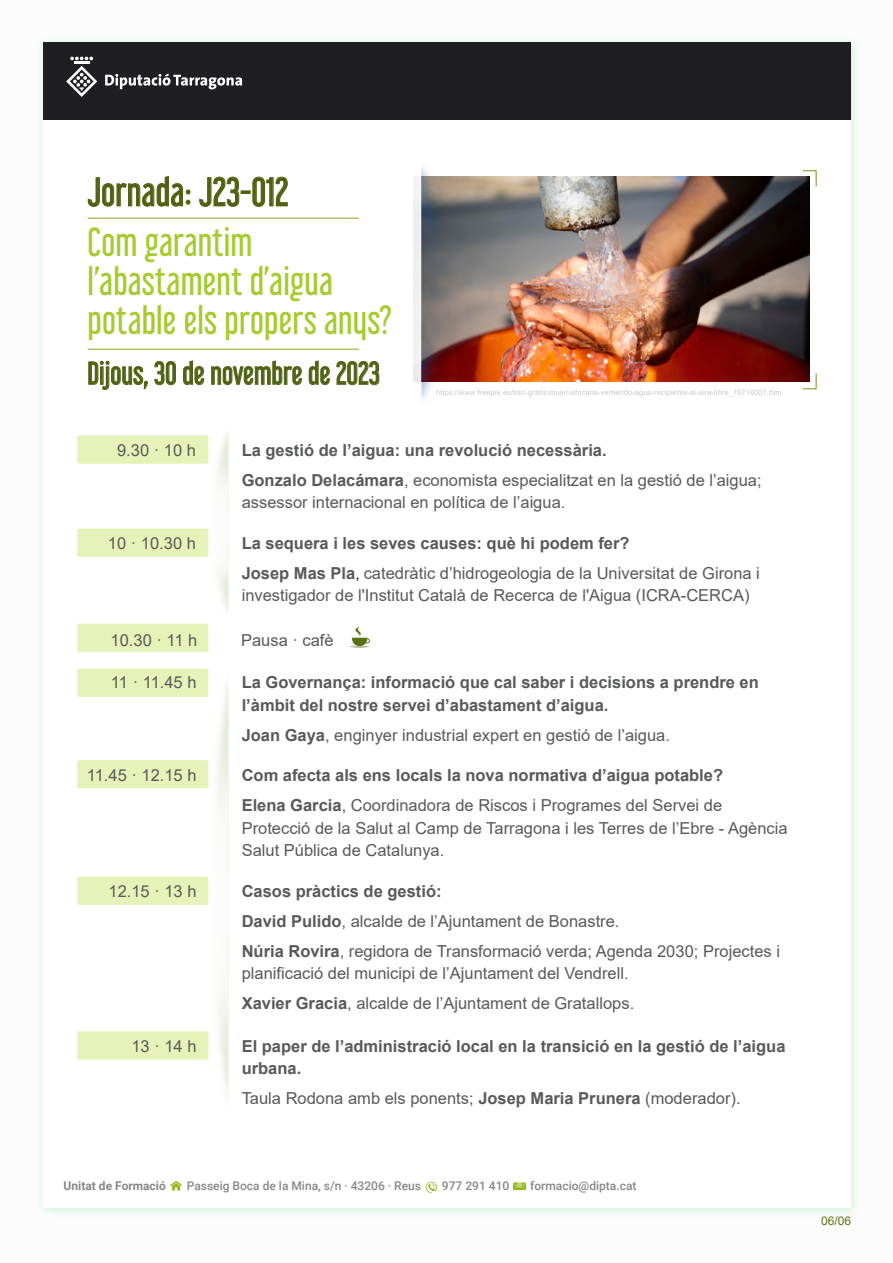
<style>
.page{position:relative;width:893px;height:1263px;background:#fff}
.page>*{position:absolute;margin:0;border:0;box-sizing:border-box;transform-origin:0 0}
.t1{font:36px/39px "Libel Suit Rg";letter-spacing:.01em;color:#a5cb2e}
.t2{font:36px "Libel Suit Rg";letter-spacing:.01em;color:#4f6212}
.t3{font:28.5px "Libel Suit Rg";letter-spacing:.01em;color:#4f6212}
.t4{font:16.5px/30px "Arial";color:#58595a}
.t5{font:700 16.5px/30px "Arial";color:#58595a}
.t6{font:500 12px "Roboto";color:#868788}
.t7{font:700 12px "Roboto";color:#868788}
.t8{font:12px "Arial";color:#5c7312}
.t9{font:7.5px "Arial";letter-spacing:.01em;color:#b0b1b3}
.s1{font-weight:400}
.s2{font-weight:400;font-size:15px;color:#000}
.s3{font-weight:700}
</style>
<div class="page">
<div style="left:43px;top:43px;width:808px;height:77px;background:#1f1e21"></div>
<hr style="left:74px;top:61px;width:15px;height:3px;background:#fff">
<svg style="left:70px;top:57px;width:23px;height:3px"></svg>
<svg style="left:66px;top:66px;width:31px;height:31px"></svg>
<svg style="left:105px;top:74px;width:137px;height:15px"></svg>
<img style="left:207px;top:432px;width:22px;height:179px">
<img style="left:202px;top:668px;width:27px;height:430px">
<img style="left:456px;top:177px;width:354px;height:204px">
<img style="left:413px;top:166px;width:43px;height:233px">
<svg style="left:802px;top:170px;width:14px;height:17px"></svg>
<svg style="left:802px;top:373px;width:14px;height:16px"></svg>
<div style="left:77px;top:435px;width:131px;height:29px;background:#e6f3b8;border-radius:2px"></div>
<div style="left:77px;top:528px;width:131px;height:29px;background:#e6f3b8;border-radius:2px"></div>
<div style="left:77px;top:623px;width:131px;height:29px;background:#e6f3b8;border-radius:2px"></div>
<div style="left:77px;top:669px;width:131px;height:28px;background:#e6f3b8;border-radius:2px"></div>
<div style="left:77px;top:760px;width:131px;height:28px;background:#e6f3b8;border-radius:2px"></div>
<div style="left:77px;top:877px;width:131px;height:28px;background:#e6f3b8;border-radius:2px"></div>
<div style="left:77px;top:1031px;width:131px;height:28px;background:#e6f3b8;border-radius:2px"></div>
<svg style="left:170px;top:1181px;width:12px;height:9px"></svg>
<svg style="left:426px;top:1182px;width:11px;height:11px"></svg>
<svg style="left:513px;top:1182px;width:13px;height:8px"></svg>
<svg style="left:350px;top:626px;width:20px;height:21px"></svg>
<svg style="left:88px;top:176px;width:102px;height:31px"></svg>
<svg style="left:199px;top:177px;width:89px;height:30px"></svg>
<hr style="left:88px;top:218px;width:271px;height:1px;background:#84a613">
<hr style="left:88px;top:349px;width:271px;height:1px;background:#84a613">
<svg style="left:88px;top:361px;width:60px;height:29px"></svg>
<svg style="left:155px;top:361px;width:21px;height:24px"></svg>
<svg style="left:183px;top:361px;width:21px;height:24px"></svg>
<svg style="left:211px;top:361px;width:91px;height:24px"></svg>
<svg style="left:309px;top:361px;width:21px;height:24px"></svg>
<svg style="left:336px;top:361px;width:43px;height:24px"></svg>
<h1 class="t2" style="left:88px;top:162px;width:202px">Jornada: J23-012</h1>
<h1 class="t1" style="left:88px;top:218px;width:306px">Com garantim l’abastament d’aigua potable els propers anys?</h1>
<h2 class="t3" style="left:88px;top:350px;width:294px">Dijous, 30 de novembre de 2023</h2>
<p class="t9" style="left:436px;top:387px;width:347px">https://www.freepik.es/foto-gratis/mujer-africana-vertiendo-agua-recipiente-al-aire-libre_15716001.htm</p>
<p class="t4" style="left:117px;top:435px;width:80px">9.30 · 10 h</p>
<p class="t5" style="left:242px;top:435px;width:521px">La gestió de l’aigua: una revolució necessària.<br>Gonzalo Delacámara<span class="s1">, economista especialitzat en la gestió de l’aigua;</span></p>
<p class="t4" style="left:242px;top:487px;width:325px">assessor internacional en política de l’aigua.</p>
<p class="t4" style="left:108px;top:528px;width:90px">10 · 10.30 h</p>
<p class="t5" style="left:242px;top:528px;width:520px">La sequera i les seves causes: què hi podem fer?<br>Josep Mas Pla<span class="s2">,</span> <span class="s1">catedràtic d’hidrogeologia de la Universitat de Girona i</span></p>
<p class="t4" style="left:242px;top:580px;width:509px">investigador de l'Institut Català de Recerca de l'Aigua (ICRA-CERCA)</p>
<p class="t4" style="left:111px;top:625px;width:88px">10.30 · 11 h</p>
<p class="t4" style="left:241px;top:625px;width:94px">Pausa · cafè</p>
<p class="t4" style="left:111px;top:667px;width:87px">11 · 11.45 h</p>
<p class="t5" style="left:242px;top:671px;width:519px;line-height:22.5px">La Governança: informació que cal saber i decisions a prendre en l’àmbit del nostre servei d’abastament d’aigua.</p>
<p class="t4" style="left:242px;top:720px;width:430px"><span class="s3">Joan Gaya</span>, enginyer industrial expert en gestió de l’aigua.</p>
<p class="t4" style="left:87px;top:760px;width:111px">11.45 · 12.15 h</p>
<p class="t5" style="left:242px;top:761px;width:483px">Com afecta als ens locals la nova normativa d’aigua potable?<br>Elena Garcia<span class="s1">, Coordinadora de Riscos i Programes del Servei de</span></p>
<p class="t4" style="left:242px;top:817px;width:547px;line-height:22.5px">Protecció de la Salut al Camp de Tarragona i les Terres de l’Ebre - Agència<br>Salut Pública de Catalunya.</p>
<p class="t4" style="left:109px;top:876px;width:90px">12.15 · 13 h</p>
<p class="t4" style="left:242px;top:876px;width:540px"><span class="s3">Casos pràctics de gestió:<br>David Pulido</span>, alcalde de l’Ajuntament de Bonastre.<br><span class="s3">Núria Rovira</span>, regidora de Transformació verda; Agenda 2030; Projectes i</p>
<p class="t4" style="left:242px;top:958px;width:394px">planificació del municipi de l’Ajuntament del Vendrell.<br><span class="s3">Xavier Gracia</span>, alcalde de l’Ajuntament de Gratallops.</p>
<p class="t4" style="left:131px;top:1031px;width:67px">13 · 14 h</p>
<p class="t5" style="left:242px;top:1035px;width:545px;line-height:22.5px">El paper de l’administració local en la transició en la gestió de l’aigua urbana.</p>
<p class="t4" style="left:242px;top:1083px;width:500px">Taula Rodona amb els ponents; <span class="s3">Josep Maria Prunera</span> (moderador).</p>
<p class="t7" style="left:64px;top:1177px;width:104px">Unitat de Formació</p>
<p class="t6" style="left:187px;top:1177px;width:236px">Passeig Boca de la Mina, s/n · 43206 · Reus</p>
<p class="t6" style="left:442px;top:1177px;width:69px">977 291 410</p>
<p class="t6" style="left:530px;top:1177px;width:108px">formacio@dipta.cat</p>
<p class="t8" style="left:821px;top:1213px;width:32px">06/06</p>
</div>
